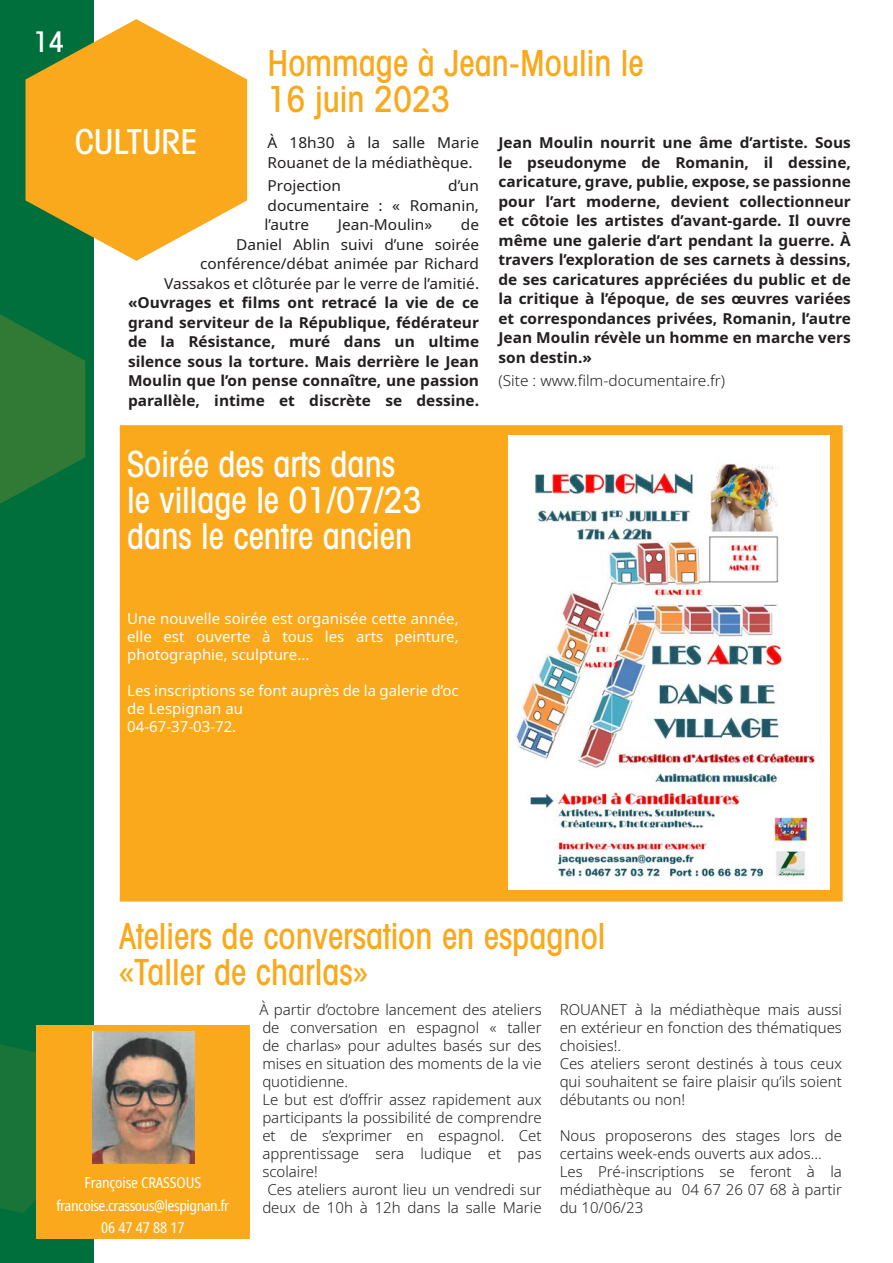
<style>
.page{position:relative;width:893px;height:1263px;background:#fff}
.page>*{position:absolute;margin:0;border:0;box-sizing:border-box;transform-origin:0 0}
.t1{font:500 condensed 36px/36px "Avant Garde";color:#f9a91b;scale:.95 1}
.t2{font:500 condensed 36px/36px "Avant Garde";color:#fff;scale:.95 1}
.t3{font:500 condensed 34.5px "Avant Garde";color:#fff}
.t4{font:500 condensed 28.5px "Avant Garde";color:#fff}
.t5{font:300 15px/18px "Noto Sans";color:#231f20}
.t6{font:700 15px/19.5px "Noto Sans";color:#231f20;text-align:justify}
.t7{font:15px/19.5px "Noto Sans";color:#231f20}
.t8{font:15px/18px "Noto Sans";color:#fff;text-align:justify}
.t9{font:condensed 15px/22.2px "Noto Sans";letter-spacing:-.03em;color:#fff;text-align:center}
</style>
<div class="page">
<div style="left:0;top:0;width:94px;height:1263px;background:#006f3c"></div>
<svg style="left:0;top:314px;width:85px;height:190px"></svg>
<div style="left:0;top:1044px;width:36px;height:169px;background:#187438"></div>
<svg style="left:26px;top:19px;width:221px;height:242px;fill:#f9a91b"></svg>
<div style="left:36px;top:1025px;width:214px;height:213px;background:#f9a91b"></div>
<img style="left:93px;top:1032px;width:102px;height:132px">
<div style="left:120px;top:425px;width:723px;height:476px;background:#f9a91b;border:3px solid #f9a91b"></div>
<img style="left:509px;top:435px;width:321px;height:455px">
<h3 class="t4" style="left:33px;top:24px;width:33px">14</h3>
<h1 class="t1" style="left:268px;top:45px;width:397px">Hommage à Jean-Moulin le<br>16 juin 2023</h1>
<h2 class="t3" style="left:75px;top:120px;width:124px">CULTURE</h2>
<p class="t7" style="left:268px;top:133px;width:213px">À 18h30 à la salle Marie<br>Rouanet de la médiathèque.</p>
<p class="t7" style="left:268px;top:176px;width:75px">Projection</p>
<p class="t7" style="left:265px;top:176px;width:216px;text-align:justify;text-indent:184px">d’un documentaire : « Romanin, l’autre</p>
<p class="t7" style="left:164px;top:215px;width:317px;text-align:right">de<br>Daniel Ablin suivi d’une soirée conférence/débat animée par Richard<br>Vassakos et clôturée par le verre de l’amitié.</p>
<p class="t6" style="left:128px;top:293px;width:353px">«Ouvrages et films ont retracé la vie de ce grand serviteur de la République, fédérateur de la Résistance, muré dans un ultime silence sous la torture. Mais derrière le Jean Moulin que l’on pense connaître, une passion parallèle, intime et discrète se dessine.</p>
<p class="t7" style="left:338px;top:215px;width:96px">Jean-Moulin»</p>
<p class="t6" style="left:498px;top:133px;width:354px">Jean Moulin nourrit une âme d’artiste. Sous le pseudonyme de Romanin, il dessine, caricature, grave, publie, expose, se passionne pour l’art moderne, devient collectionneur et côtoie les artistes d’avant-garde. Il ouvre même une galerie d’art pendant la guerre. À travers l’exploration de ses carnets à dessins, de ses caricatures appréciées du public et de la critique à l’époque, de ses œuvres variées et correspondances privées, Romanin, l’autre Jean Moulin révèle un homme en marche vers son destin.»</p>
<p class="t5" style="left:498px;top:372px;width:228px">(Site : www.film-documentaire.fr)</p>
<h1 class="t2" style="left:127px;top:446px;width:312px">Soirée des arts dans le village le 01/07/23 dans le centre ancien</h1>
<p class="t8" style="left:127px;top:610px;width:333px">Une nouvelle soirée est organisée cette année, elle est ouverte à tous les arts peinture, photographie, sculpture...</p>
<p class="t8" style="left:127px;top:682px;width:333px;text-align:left">Les inscriptions se font auprès de la galerie d’oc de Lespignan au<br>04-67-37-03-72.</p>
<h1 class="t1" style="left:119px;top:917px;width:513px">Ateliers de conversation en espagnol «Taller de charlas»</h1>
<p class="t9" style="left:56px;top:1172px;width:174px">Françoise CRASSOUS francoise.crassous@lespignan.fr<br>06 47 47 88 17</p>
<p class="t5" style="left:259px;top:1001px;width:284px">À partir d’octobre lancement des ateliers</p>
<p class="t5" style="left:262px;top:1019px;width:281px">de conversation en espagnol « taller</p>
<p class="t5" style="left:262px;top:1037px;width:281px">de charlas» pour adultes basés sur des</p>
<p class="t5" style="left:262px;top:1055px;width:281px">mises en situation des moments de la vie</p>
<p class="t5" style="left:262px;top:1073px;width:87px">quotidienne.</p>
<p class="t5" style="left:262px;top:1091px;width:281px">Le but est d’offrir assez rapidement aux</p>
<p class="t5" style="left:262px;top:1109px;width:281px">participants la possibilité de comprendre</p>
<p class="t5" style="left:262px;top:1127px;width:281px">et de s’exprimer en espagnol. Cet</p>
<p class="t5" style="left:262px;top:1145px;width:281px">apprentissage sera ludique et pas</p>
<p class="t5" style="left:262px;top:1163px;width:57px">scolaire!</p>
<p class="t5" style="left:267px;top:1181px;width:276px">Ces ateliers auront lieu un vendredi sur</p>
<p class="t5" style="left:262px;top:1199px;width:281px">deux de 10h à 12h dans la salle Marie</p>
<p class="t5" style="left:560px;top:1001px;width:284px">ROUANET à la médiathèque mais aussi en extérieur en fonction des thématiques choisies!.<br>Ces ateliers seront destinés à tous ceux qui souhaitent se faire plaisir qu’ils soient débutants ou non!</p>
<p class="t5" style="left:560px;top:1127px;width:284px">Nous proposerons des stages lors de certains week-ends ouverts aux ados...<br>Les Pré-inscriptions se feront à la médiathèque au 04 67 26 07 68 à partir du 10/06/23</p>
</div>
